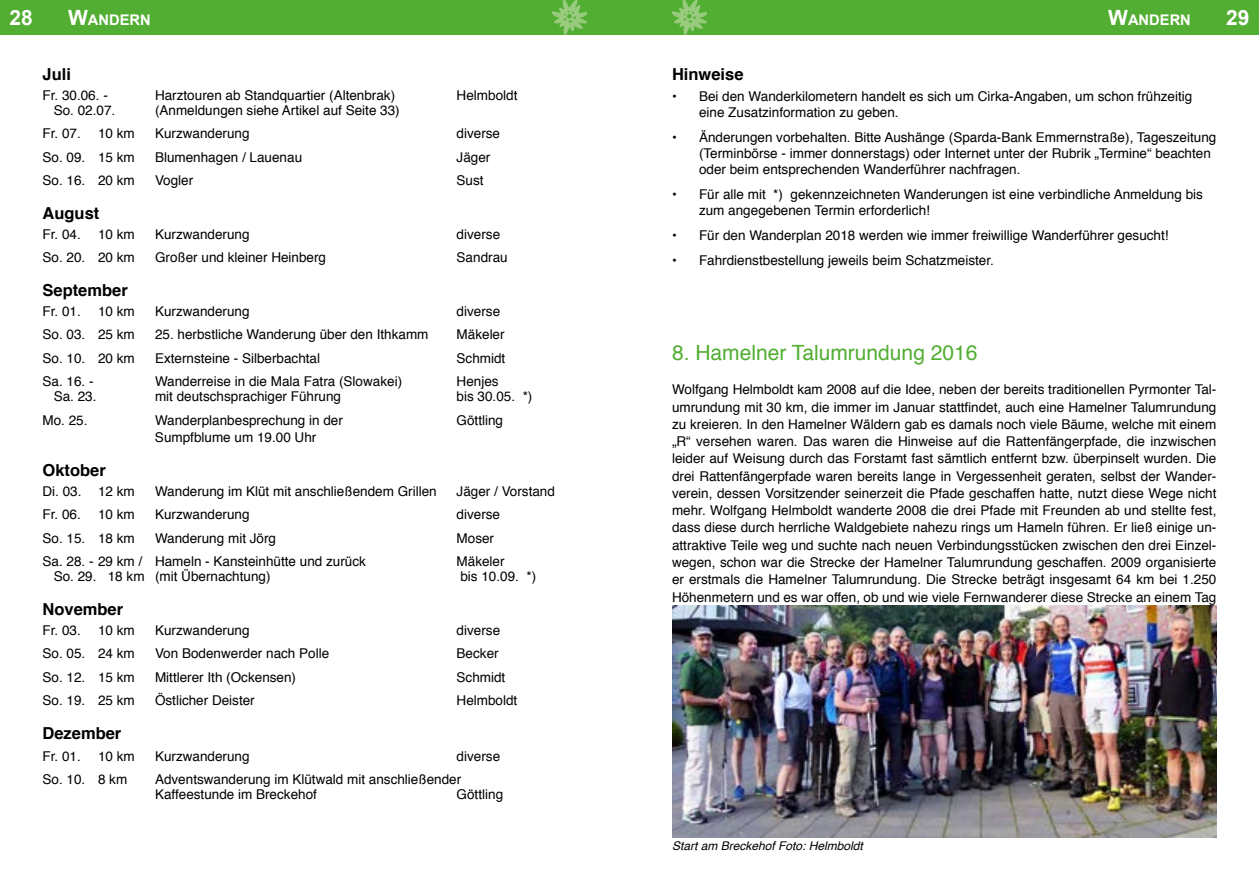
<style>
.page{position:relative;width:1259px;height:893px;background:#fff}
.page>*{position:absolute;margin:0;border:0;box-sizing:border-box;transform-origin:0 0}
.t1{font:21px "Helvetica";color:#52ae32}
.t2{font:700 21px "Arial";color:#fff}
.t3{font:700 16.5px "Helvetica";color:#000}
.t4{font:700 14.7px "Arial";color:#fff}
.t5{font:13.5px/17.2px "Helvetica";color:#000}
.t6{font:italic 12px "Helvetica";color:#000}
.s1{font-size:21px}
</style>
<div class="page">
<div style="left:629px;top:0;width:630px;height:35px;background:#52ae32"></div>
<div style="left:0;top:0;width:629px;height:35px;background:#52ae32"></div>
<svg style="left:672px;top:0;width:35px;height:35px"></svg>
<svg style="left:552px;top:0;width:35px;height:35px"></svg>
<img style="left:672px;top:606px;width:544px;height:232px">
<h1 class="t2" style="left:10px;top:4px;width:25px">28</h1>
<p class="t4" style="left:68px;top:10px;width:84px"><span class="s1">W</span>ANDERN</p>
<p class="t4" style="left:1108px;top:10px;width:84px"><span class="s1">W</span>ANDERN</p>
<h1 class="t2" style="left:1226px;top:4px;width:25px">29</h1>
<p class="t3" style="left:43px;top:61px;width:30px">Juli</p>
<p class="t5" style="left:43px;top:87px;width:67px">Fr. 30.06. -</p>
<p class="t5" style="left:155px;top:87px;width:242px">Harztouren ab Standquartier (Altenbrak)</p>
<p class="t5" style="left:457px;top:87px;width:62px">Helmboldt</p>
<p class="t5" style="left:54px;top:102px;width:63px">So. 02.07.</p>
<p class="t5" style="left:155px;top:102px;width:246px">(Anmeldungen siehe Artikel auf Seite 33)</p>
<p class="t5" style="left:43px;top:125px;width:40px">Fr. 07.</p>
<p class="t5" style="left:98px;top:125px;width:38px">10 km</p>
<p class="t5" style="left:155px;top:125px;width:96px">Kurzwanderung</p>
<p class="t5" style="left:456px;top:125px;width:45px">diverse</p>
<p class="t5" style="left:42px;top:149px;width:94px">So. 09. 15 km</p>
<p class="t5" style="left:155px;top:149px;width:149px">Blumenhagen / Lauenau</p>
<p class="t5" style="left:456px;top:149px;width:35px">Jäger</p>
<p class="t5" style="left:42px;top:172px;width:94px">So. 16. 20 km</p>
<p class="t5" style="left:155px;top:172px;width:40px">Vogler</p>
<p class="t5" style="left:456px;top:172px;width:29px">Sust</p>
<p class="t3" style="left:43px;top:200px;width:58px">August</p>
<p class="t5" style="left:43px;top:226px;width:40px">Fr. 04.</p>
<p class="t5" style="left:98px;top:226px;width:38px">10 km</p>
<p class="t5" style="left:155px;top:226px;width:96px">Kurzwanderung</p>
<p class="t5" style="left:457px;top:226px;width:45px">diverse</p>
<p class="t5" style="left:43px;top:249px;width:94px">So. 20. 20 km</p>
<p class="t5" style="left:155px;top:249px;width:173px">Großer und kleiner Heinberg</p>
<p class="t5" style="left:456px;top:249px;width:53px">Sandrau</p>
<p class="t3" style="left:43px;top:277px;width:87px">September</p>
<p class="t5" style="left:43px;top:303px;width:40px">Fr. 01.</p>
<p class="t5" style="left:98px;top:303px;width:38px">10 km</p>
<p class="t5" style="left:155px;top:303px;width:96px">Kurzwanderung</p>
<p class="t5" style="left:457px;top:303px;width:45px">diverse</p>
<p class="t5" style="left:43px;top:326px;width:94px">So. 03. 25 km</p>
<p class="t5" style="left:155px;top:326px;width:275px">25. herbstliche Wanderung über den Ithkamm</p>
<p class="t5" style="left:456px;top:326px;width:50px">Mäkeler</p>
<p class="t5" style="left:42px;top:350px;width:94px">So. 10. 20 km</p>
<p class="t5" style="left:155px;top:350px;width:167px">Externsteine - Silberbachtal</p>
<p class="t5" style="left:456px;top:350px;width:50px">Schmidt</p>
<p class="t5" style="left:42px;top:373px;width:53px">Sa. 16. -</p>
<p class="t5" style="left:155px;top:373px;width:249px">Wanderreise in die Mala Fatra (Slowakei)</p>
<p class="t5" style="left:456px;top:373px;width:44px">Henjes</p>
<p class="t5" style="left:54px;top:388px;width:44px">Sa. 23.</p>
<p class="t5" style="left:155px;top:388px;width:188px">mit deutschsprachiger Führung</p>
<p class="t5" style="left:456px;top:388px;width:77px">bis 30.05. *)</p>
<p class="t5" style="left:42px;top:412px;width:47px">Mo. 25.</p>
<p class="t5" style="left:155px;top:412px;width:189px">Wanderplanbesprechung in der</p>
<p class="t5" style="left:456px;top:412px;width:48px">Göttling</p>
<p class="t5" style="left:155px;top:429px;width:163px">Sumpfblume um 19.00 Uhr</p>
<p class="t3" style="left:43px;top:457px;width:65px">Oktober</p>
<p class="t5" style="left:43px;top:483px;width:94px">Di. 03. 12 km</p>
<p class="t5" style="left:155px;top:483px;width:283px">Wanderung im Klüt mit anschließendem Grillen</p>
<p class="t5" style="left:457px;top:483px;width:100px">Jäger / Vorstand</p>
<p class="t5" style="left:43px;top:506px;width:40px">Fr. 06.</p>
<p class="t5" style="left:98px;top:506px;width:38px">10 km</p>
<p class="t5" style="left:155px;top:506px;width:96px">Kurzwanderung</p>
<p class="t5" style="left:456px;top:506px;width:45px">diverse</p>
<p class="t5" style="left:42px;top:530px;width:94px">So. 15. 18 km</p>
<p class="t5" style="left:155px;top:530px;width:123px">Wanderung mit Jörg</p>
<p class="t5" style="left:456px;top:530px;width:39px">Moser</p>
<p class="t5" style="left:42px;top:553px;width:325px">Sa. 28. - 29 km / Hameln - Kansteinhütte und zurück</p>
<p class="t5" style="left:456px;top:553px;width:50px">Mäkeler</p>
<p class="t5" style="left:54px;top:568px;width:218px">So. 29. 18 km (mit Übernachtung)</p>
<p class="t5" style="left:460px;top:568px;width:77px">bis 10.09. *)</p>
<p class="t3" style="left:43px;top:596px;width:82px">November</p>
<p class="t5" style="left:43px;top:622px;width:40px">Fr. 03.</p>
<p class="t5" style="left:98px;top:622px;width:38px">10 km</p>
<p class="t5" style="left:155px;top:622px;width:96px">Kurzwanderung</p>
<p class="t5" style="left:457px;top:622px;width:45px">diverse</p>
<p class="t5" style="left:43px;top:645px;width:94px">So. 05. 24 km</p>
<p class="t5" style="left:155px;top:645px;width:176px">Von Bodenwerder nach Polle</p>
<p class="t5" style="left:456px;top:645px;width:44px">Becker</p>
<p class="t5" style="left:42px;top:669px;width:94px">So. 12. 15 km</p>
<p class="t5" style="left:155px;top:669px;width:143px">Mittlerer Ith (Ockensen)</p>
<p class="t5" style="left:456px;top:669px;width:50px">Schmidt</p>
<p class="t5" style="left:42px;top:692px;width:94px">So. 19. 25 km</p>
<p class="t5" style="left:155px;top:692px;width:101px">Östlicher Deister</p>
<p class="t5" style="left:456px;top:692px;width:62px">Helmboldt</p>
<p class="t3" style="left:43px;top:720px;width:80px">Dezember</p>
<p class="t5" style="left:43px;top:748px;width:40px">Fr. 01.</p>
<p class="t5" style="left:98px;top:748px;width:38px">10 km</p>
<p class="t5" style="left:155px;top:748px;width:96px">Kurzwanderung</p>
<p class="t5" style="left:457px;top:748px;width:45px">diverse</p>
<p class="t5" style="left:43px;top:771px;width:86px">So. 10. 8 km</p>
<p class="t5" style="left:155px;top:772px;width:308px;line-height:15px">Adventswanderung im Klütwald mit anschließender<br>Kaffeestunde im Breckehof</p>
<p class="t5" style="left:456px;top:786px;width:48px">Göttling</p>
<p class="t3" style="left:672px;top:61px;width:73px">Hinweise</p>
<p class="t5" style="left:699px;top:88px;width:495px;line-height:16.2px;text-indent:-27px">• Bei den Wanderkilometern handelt es sich um Cirka-Angaben, um schon frühzeitig eine Zusatzinformation zu geben.</p>
<p class="t5" style="left:699px;top:129px;width:519px;line-height:16.2px;text-indent:-27px">• Änderungen vorbehalten. Bitte Aushänge (Sparda-Bank Emmernstraße), Tageszeitung (Terminbörse - immer donnerstags) oder Internet unter der Rubrik „Termine“ beachten oder beim entsprechenden Wanderführer nachfragen.</p>
<p class="t5" style="left:699px;top:186px;width:505px;line-height:16.2px;text-indent:-27px">• Für alle mit *) gekennzeichneten Wanderungen ist eine verbindliche Anmeldung bis zum angegebenen Termin erforderlich!</p>
<p class="t5" style="left:672px;top:227px;width:498px">• Für den Wanderplan 2018 werden wie immer freiwillige Wanderführer gesucht!</p>
<p class="t5" style="left:672px;top:252px;width:323px">• Fahrdienstbestellung jeweils beim Schatzmeister.</p>
<h1 class="t1" style="left:672px;top:337px;width:307px">8. Hamelner Talumrundung 2016</h1>
<p class="t5" style="left:672px;top:381px;width:546px;text-align:justify">Wolfgang Helmboldt kam 2008 auf die Idee, neben der bereits traditionellen Pyrmonter Tal&shy;umrundung mit 30 km, die immer im Januar stattfindet, auch eine Hamelner Talumrundung zu kreieren. In den Hamelner Wäldern gab es damals noch viele Bäume, welche mit einem „R“ versehen waren. Das waren die Hinweise auf die Rattenfängerpfade, die inzwischen leider auf Weisung durch das Forstamt fast sämtlich entfernt bzw. überpinselt wurden. Die drei Rattenfängerpfade waren bereits lange in Vergessenheit geraten, selbst der Wander&shy;verein, dessen Vorsitzender seinerzeit die Pfade geschaffen hatte, nutzt diese Wege nicht mehr. Wolfgang Helmboldt wanderte 2008 die drei Pfade mit Freunden ab und stellte fest, dass diese durch herrliche Waldgebiete nahezu rings um Hameln führen. Er ließ einige un&shy;attraktive Teile weg und suchte nach neuen Verbindungsstücken zwischen den drei Einzel&shy;wegen, schon war die Strecke der Hamelner Talumrundung geschaffen. 2009 organisierte er erstmals die Hamelner Talumrundung. Die Strecke beträgt insgesamt 64 km bei 1.250<br>Höhenmetern und es war offen, ob und wie viele Fernwanderer diese Strecke an einem Tag</p>
<p class="t6" style="left:672px;top:836px;width:192px">Start am Breckehof Foto: Helmboldt</p>
</div>
